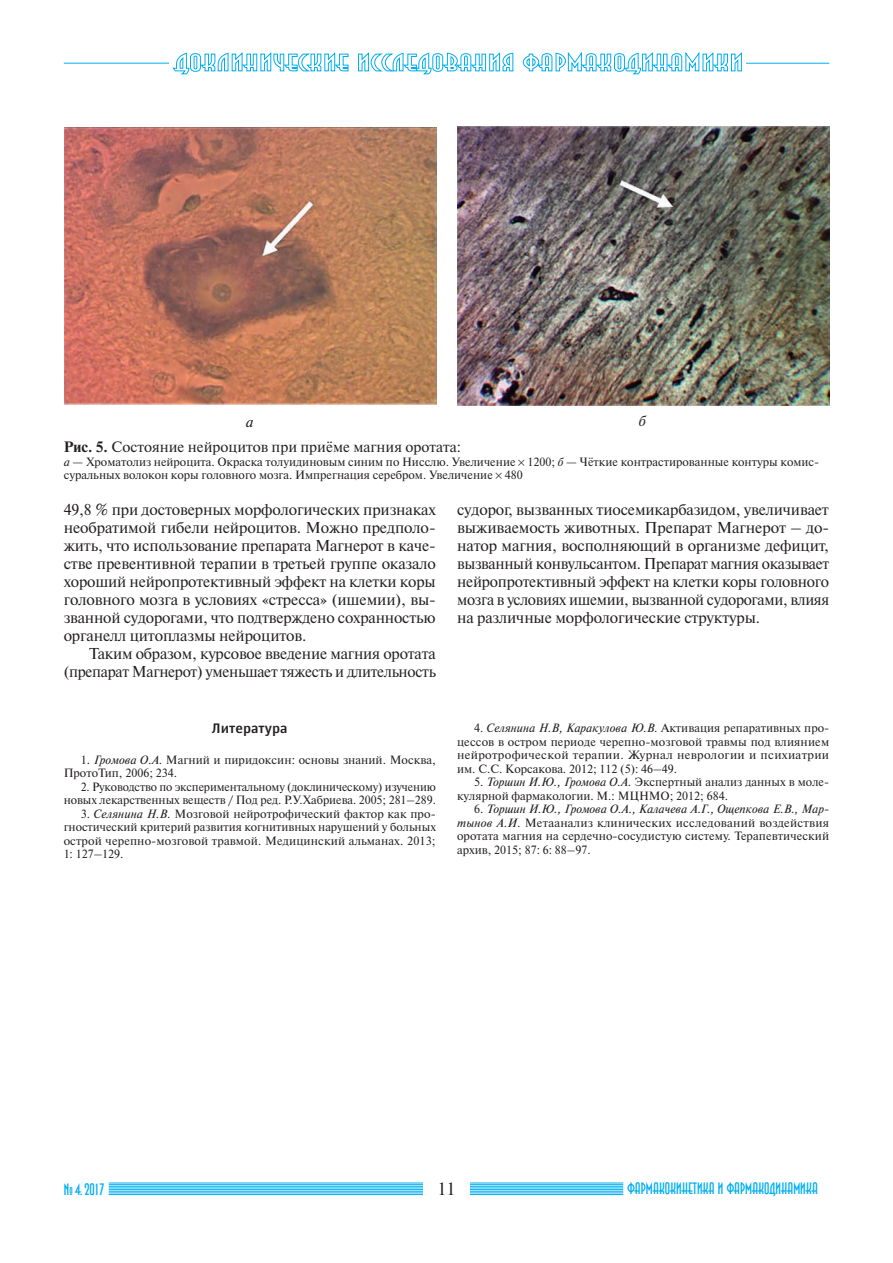
<style>
.page{position:relative;width:893px;height:1263px;background:#fff}
.page>*{position:absolute;margin:0;border:0;box-sizing:border-box;transform-origin:0 0}
.t1{font:18px "Newton C";color:#231f20}
.t2{font:16.5px "Anna C";color:#00aeef}
.t3{font:16.5px "Anna CTT";color:#00aeef}
.t4{font:15.75px/18px "Newton C";letter-spacing:-.01em;color:#231f20;text-align:justify}
.t5{font:15px "Newton C";color:#231f20}
.t6{font:italic 15px "Newton C";color:#231f20}
.t7{font:700 13.5px "ALS Story";color:#231f20}
.t8{font:12px/13.5px "Newton C";color:#231f20}
.s1{font-weight:700}
.s2{font-style:italic}
</style>
<div class="page">
<hr style="left:64px;top:63px;width:253px;height:1px;background:#00aeef">
<hr style="left:576px;top:63px;width:253px;height:1px;background:#00aeef">
<svg style="left:172px;top:52px;width:570px;height:23px"></svg>
<hr style="left:109px;top:1182px;width:514px;height:1px;background:#00aeef">
<hr style="left:109px;top:1184px;width:514px;height:1px;background:#00aeef">
<hr style="left:109px;top:1186px;width:514px;height:1px;background:#00aeef">
<hr style="left:109px;top:1187px;width:514px;height:1px;background:#00aeef">
<hr style="left:109px;top:1189px;width:514px;height:1px;background:#00aeef">
<hr style="left:109px;top:1191px;width:514px;height:1px;background:#00aeef">
<hr style="left:109px;top:1192px;width:514px;height:1px;background:#00aeef">
<hr style="left:109px;top:1194px;width:514px;height:1px;background:#00aeef">
<div style="left:423px;top:1181px;width:46px;height:15px;background:#fff"></div>
<img style="left:65px;top:128px;width:372px;height:277px">
<img style="left:457px;top:126px;width:372px;height:279px">
<p class="t6" style="left:246px;top:413px;width:9px">а</p>
<p class="t6" style="left:639px;top:412px;width:8px">б</p>
<p class="t5" style="left:64px;top:439px;width:399px"><span class="s1">Рис. 5.</span> Состояние нейроцитов при приёме магния оротата:</p>
<p class="t8" style="left:64px;top:455px;width:757px"><span class="s2">а</span> — Хроматолиз нейроцита. Окраска толуидиновым синим по Нисслю. Увеличение 1200; <span class="s2">б</span> — Чёткие контрастированные контуры комис&shy;суральных волокон коры головного мозга. Импрегнация серебром. Увеличение 480</p>
<p class="t4" style="left:64px;top:500px;width:374px">49,8 % при достоверных морфологических признаках необратимой гибели нейроцитов. Можно предполо&shy;жить, что использование препарата Магнерот в каче&shy;стве превентивной терапии в третьей группе оказало хороший нейропротективный эффект на клетки коры головного мозга в условиях «стресса» (ишемии), вы&shy;званной судорогами, что подтверждено сохранностью органелл цитоплазмы нейроцитов.</p>
<h3 class="t4" style="left:64px;top:644px;width:374px;text-align:right">Таким образом, курсовое введение магния оротата (препарат Магнерот) уменьшает тяжесть и длительность</h3>
<p class="t7" style="left:212px;top:721px;width:77px">Литература</p>
<p class="t8" style="left:64px;top:753px;width:374px;text-indent:17px">1. <span class="s2">Громова О.А.</span> Магний и пиридоксин: основы знаний. Москва,<br>ПротоТип, 2006; 234.</p>
<p class="t8" style="left:64px;top:780px;width:374px;text-align:right">2. Руководство по экспериментальному (доклиническому) изучению новых лекарственных веществ / Под ред. Р.У.Хабриева. 2005; 281–289.</p>
<p class="t8" style="left:64px;top:807px;width:374px;text-align:justify;text-indent:17px">3. <span class="s2">Селянина Н.В.</span> Мозговой нейротрофический фактор как про&shy;гностический критерий развития когнитивных нарушений у больных острой черепно-мозговой травмой. Медицинский альманах. 2013; 1: 127–129.</p>
<p class="t4" style="left:457px;top:500px;width:374px">судорог, вызванных тиосемикарбазидом, увеличивает выживаемость животных. Препарат Магнерот – до&shy;натор магния, восполняющий в организме дефицит, вызванный конвульсантом. Препарат магния оказывает нейропротективный эффект на клетки коры головного мозга в условиях ишемии, вызванной судорогами, влияя на различные морфологические структуры.</p>
<p class="t8" style="left:457px;top:721px;width:374px;text-align:justify;text-indent:17px">4. <span class="s2">Селянина Н.В, Каракулова Ю.В.</span> Активация репаративных про&shy;цессов в остром периоде черепно-мозговой травмы под влиянием нейротрофической терапии. Журнал неврологии и психиатрии им. С.С. Корсакова. 2012; 112 (5): 46–49.</p>
<p class="t8" style="left:457px;top:775px;width:374px;text-indent:17px">5. <span class="s2">Торшин И.Ю., Громова О.А.</span> Экспертный анализ данных в моле&shy;кулярной фармакологии. М.: МЦНМО; 2012; 684.</p>
<p class="t8" style="left:457px;top:802px;width:374px;text-align:justify;text-indent:17px">6. <span class="s2">Торшин И.Ю., Громова О.А., Калачева А.Г., Ощепкова Е.В., Мар&shy;тынов А.И.</span> Метаанализ клинических исследований воздействия оротата магния на сердечно-сосудистую систему. Терапевтический архив, 2015; 87: 6: 88–97.</p>
<h2 class="t3" style="left:64px;top:1181px;width:42px">¹ 4. 2017</h2>
<h1 class="t1" style="left:438px;top:1179px;width:19px">11</h1>
<h2 class="t2" style="left:627px;top:1181px;width:192px">ФАРМАКОКИНЕТИКА и фармАкодинамика</h2>
</div>
